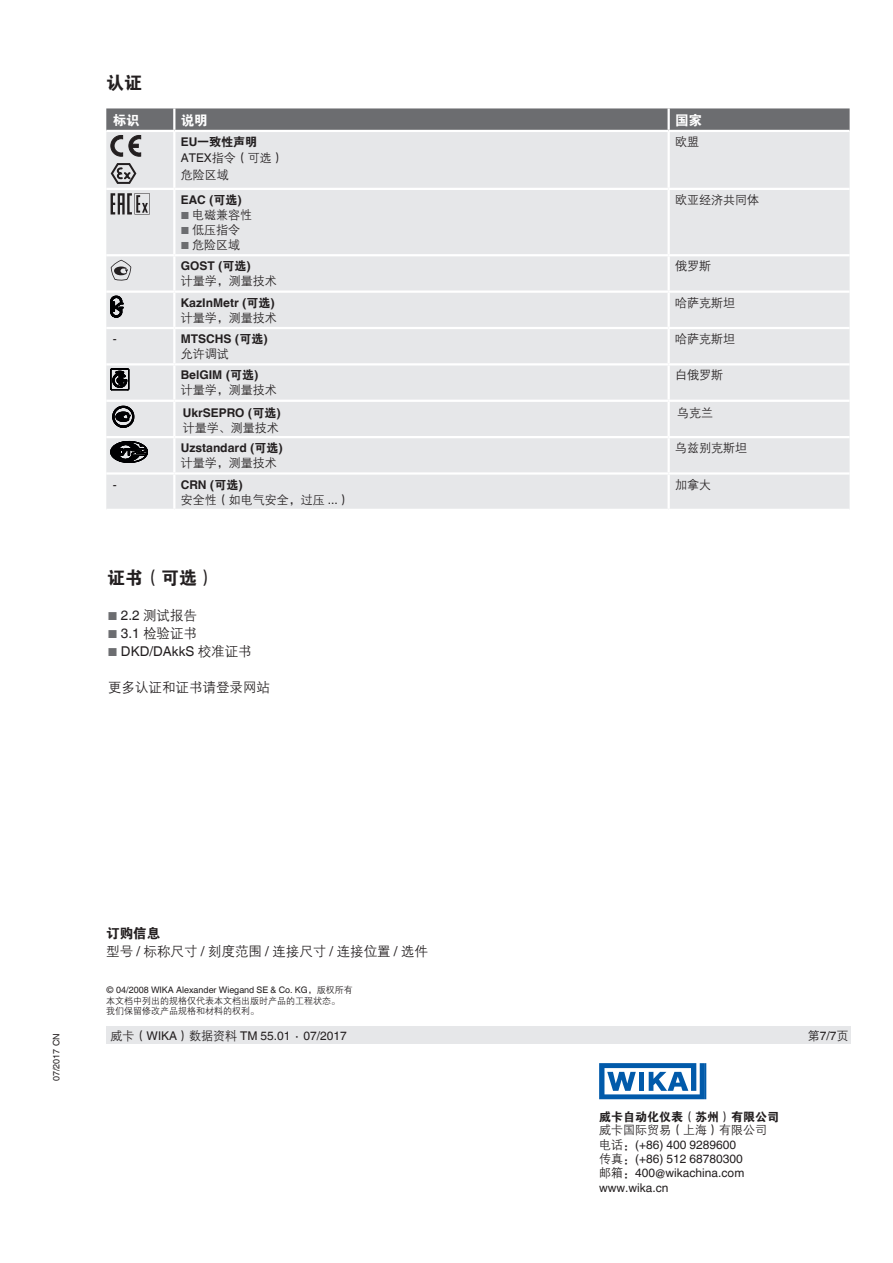
<style>
.page{position:relative;width:893px;height:1263px;background:#fff}
.page>*{position:absolute;margin:0;border:0;box-sizing:border-box;transform-origin:0 0}
.t1{font:18px "FZDHTJW GB1 0";color:#231f20}
.t2{font:13.5px "FZZDXJW GB1 0";color:#231f20}
.t3{font:13.5px "Helvetica World";color:#231f20}
.t4{font:13.5px "FZDHTJW GB1 0";color:#fff}
.t5{font:13.5px "FZDHTJW GB1 0";color:#231f20}
.t6{font:12px/16.5px "FZZDXJW GB1 0";color:#231f20}
.t7{font:12px/14.4px "Helvetica World";color:#231f20}
.t8{font:700 12px "Helvetica World";color:#231f20}
.t9{font:12px "FZDHTJW GB1 0";color:#231f20}
.t10{font:9px "Helvetica World";color:#231f20}
.t11{font:9px/10.5px "FZZDXJW GB1 0";color:#231f20}
.s1{font-family:"Helvetica World";font-weight:700}
.s2{font-family:"Helvetica World"}
.s3{font-family:"FZDHTJW GB1 0";font-weight:400}
.s4{font-family:"Helvetica World";font-size:10.2px;color:#6c6d70}
.s5{font-family:"Helvetica World";font-size:11.55px;color:#6c6d70}
.s6{font-size:11.55px;color:#6c6d70}
.s7{font-family:"FZZDXJW GB1 0"}
</style>
<div class="page">
<div style="left:106px;top:1027px;width:744px;height:17px;background:#e6e7e9"></div>
<div style="left:106px;top:156px;width:744px;height:353px;background:#e6e7e9"></div>
<hr style="left:174px;top:188px;width:495px;height:2px;background:#fff">
<hr style="left:174px;top:254px;width:495px;height:2px;background:#fff">
<hr style="left:174px;top:290px;width:495px;height:3px;background:#fff">
<hr style="left:174px;top:472px;width:495px;height:3px;background:#fff">
<hr style="left:173px;top:293px;width:2px;height:34px;background:#fff">
<hr style="left:667px;top:293px;width:3px;height:34px;background:#fff">
<hr style="left:173px;top:365px;width:2px;height:35px;background:#fff">
<hr style="left:667px;top:365px;width:3px;height:35px;background:#fff">
<hr style="left:174px;top:400px;width:495px;height:2px;background:#fff">
<hr style="left:669px;top:400px;width:181px;height:2px;background:#fff">
<hr style="left:106px;top:400px;width:68px;height:2px;background:#fff">
<hr style="left:106px;top:363px;width:68px;height:2px;background:#fff">
<hr style="left:174px;top:363px;width:495px;height:2px;background:#fff">
<hr style="left:669px;top:363px;width:181px;height:2px;background:#fff">
<hr style="left:106px;top:327px;width:68px;height:2px;background:#fff">
<hr style="left:174px;top:327px;width:495px;height:2px;background:#fff">
<hr style="left:173px;top:329px;width:2px;height:34px;background:#fff">
<hr style="left:669px;top:327px;width:181px;height:2px;background:#fff">
<hr style="left:667px;top:329px;width:3px;height:34px;background:#fff">
<hr style="left:173px;top:402px;width:2px;height:34px;background:#fff">
<hr style="left:667px;top:402px;width:3px;height:34px;background:#fff">
<hr style="left:174px;top:436px;width:495px;height:2px;background:#fff">
<hr style="left:106px;top:188px;width:68px;height:2px;background:#fff">
<hr style="left:106px;top:290px;width:68px;height:3px;background:#fff">
<hr style="left:106px;top:472px;width:68px;height:3px;background:#fff">
<hr style="left:669px;top:188px;width:181px;height:2px;background:#fff">
<hr style="left:669px;top:290px;width:181px;height:3px;background:#fff">
<hr style="left:669px;top:472px;width:181px;height:3px;background:#fff">
<hr style="left:669px;top:254px;width:181px;height:2px;background:#fff">
<hr style="left:669px;top:436px;width:181px;height:2px;background:#fff">
<hr style="left:667px;top:438px;width:3px;height:34px;background:#fff">
<hr style="left:106px;top:254px;width:68px;height:2px;background:#fff">
<hr style="left:106px;top:436px;width:68px;height:2px;background:#fff">
<hr style="left:173px;top:438px;width:2px;height:34px;background:#fff">
<hr style="left:667px;top:132px;width:3px;height:56px;background:#fff">
<hr style="left:173px;top:132px;width:2px;height:56px;background:#fff">
<hr style="left:667px;top:190px;width:3px;height:64px;background:#fff">
<hr style="left:667px;top:256px;width:3px;height:34px;background:#fff">
<hr style="left:667px;top:475px;width:3px;height:34px;background:#fff">
<hr style="left:173px;top:190px;width:2px;height:64px;background:#fff">
<hr style="left:173px;top:256px;width:2px;height:34px;background:#fff">
<hr style="left:173px;top:475px;width:2px;height:34px;background:#fff">
<svg style="left:106px;top:108px;width:744px;height:48px;background:#afb0b2"></svg>
<svg style="left:111px;top:163px;width:26px;height:21px"></svg>
<svg style="left:111px;top:193px;width:39px;height:21px"></svg>
<svg style="left:111px;top:260px;width:20px;height:21px"></svg>
<svg style="left:111px;top:296px;width:12px;height:21px"></svg>
<svg style="left:111px;top:369px;width:18px;height:21px"></svg>
<svg style="left:111px;top:441px;width:37px;height:22px"></svg>
<svg style="left:599px;top:1063px;width:107px;height:36px"></svg>
<svg style="left:113px;top:406px;width:21px;height:21px"></svg>
<h1 class="t1" style="left:106px;top:73px;width:37px">认证</h1>
<p class="t4" style="left:113px;top:112px;width:28px">标识</p>
<p class="t4" style="left:181px;top:112px;width:28px">说明</p>
<p class="t4" style="left:675px;top:112px;width:28px">国家</p>
<p class="t9" style="left:181px;top:135px;width:78px"><span class="s1">EU</span>一致性声明</p>
<p class="t6" style="left:181px;top:150px;width:105px"><span class="s2">ATEX</span>指令（可选）危险区域</p>
<p class="t6" style="left:675px;top:134px;width:25px">欧盟</p>
<p class="t8" style="left:181px;top:193px;width:63px">EAC (<span class="s3">可选</span>)</p>
<p class="t6" style="left:181px;top:207px;width:73px"><span class="s4">■</span> 电磁兼容性</p>
<p class="t6" style="left:181px;top:222px;width:61px"><span class="s4">■</span> 低压指令</p>
<p class="t6" style="left:181px;top:237px;width:61px"><span class="s4">■</span> 危险区域</p>
<p class="t6" style="left:675px;top:192px;width:85px">欧亚经济共同体</p>
<p class="t8" style="left:181px;top:259px;width:72px">GOST (<span class="s3">可选</span>)</p>
<p class="t6" style="left:181px;top:273px;width:97px">计量学，测量技术</p>
<p class="t6" style="left:675px;top:258px;width:37px">俄罗斯</p>
<p class="t8" style="left:181px;top:295px;width:96px">KazInMetr (<span class="s3">可选</span>)</p>
<p class="t6" style="left:181px;top:310px;width:97px">计量学，测量技术</p>
<p class="t6" style="left:675px;top:295px;width:61px">哈萨克斯坦</p>
<p class="t7" style="left:113px;top:332px;width:5px">-</p>
<p class="t8" style="left:181px;top:332px;width:89px">MTSCHS (<span class="s3">可选</span>)</p>
<p class="t6" style="left:181px;top:346px;width:49px">允许调试</p>
<p class="t6" style="left:675px;top:331px;width:61px">哈萨克斯坦</p>
<p class="t8" style="left:181px;top:368px;width:79px">BelGIM (<span class="s3">可选</span>)</p>
<p class="t6" style="left:181px;top:382px;width:97px">计量学，测量技术</p>
<p class="t6" style="left:675px;top:367px;width:49px">白俄罗斯</p>
<p class="t8" style="left:183px;top:406px;width:99px">UkrSEPRO (<span class="s3">可选</span>)</p>
<p class="t6" style="left:183px;top:420px;width:98px">计量学、测量技术</p>
<p class="t6" style="left:677px;top:405px;width:37px">乌克兰</p>
<p class="t8" style="left:181px;top:441px;width:104px">Uzstandard (<span class="s3">可选</span>)</p>
<p class="t6" style="left:181px;top:455px;width:97px">计量学，测量技术</p>
<p class="t6" style="left:675px;top:440px;width:73px">乌兹别克斯坦</p>
<p class="t7" style="left:113px;top:477px;width:5px">-</p>
<p class="t8" style="left:181px;top:477px;width:64px">CRN (<span class="s3">可选</span>)</p>
<p class="t6" style="left:181px;top:492px;width:170px">安全性（如电气安全，过压 <span class="s2">...</span>）</p>
<p class="t6" style="left:675px;top:477px;width:37px">加拿大</p>
<h1 class="t1" style="left:107px;top:568px;width:109px">证书（可选）</h1>
<p class="t2" style="left:108px;top:608px;width:91px"><span class="s5">■</span> <span class="s2">2.2</span> 测试报告</p>
<p class="t2" style="left:108px;top:626px;width:91px"><span class="s5">■</span> <span class="s2">3.1</span> 检验证书</p>
<p class="t3" style="left:108px;top:643px;width:145px"><span class="s6">■</span> DKD/DAkkS <span class="s7">校准证书</span></p>
<p class="t2" style="left:108px;top:680px;width:163px">更多认证和证书请登录网站</p>
<p class="t10" style="left:51px;top:1081px;width:49px;rotate:-90deg">07/2017 CN</p>
<p class="t5" style="left:106px;top:926px;width:55px">订购信息</p>
<p class="t2" style="left:106px;top:944px;width:323px">型号 <span class="s2">/</span> 标称尺寸 <span class="s2">/</span> 刻度范围 <span class="s2">/</span> 连接尺寸 <span class="s2">/</span> 连接位置 <span class="s2">/</span> 选件</p>
<p class="t10" style="left:106px;top:985px;width:248px">© 04/2008 WIKA Alexander Wiegand SE &amp; Co. KG<span class="s7">，版权所有</span></p>
<p class="t11" style="left:106px;top:995px;width:236px">本文档中列出的规格仅代表本文档出版时产品的工程状态。我们保留修改产品规格和材料的权利。</p>
<p class="t7" style="left:111px;top:1028px;width:238px"><span class="s7">威卡（</span>WIKA<span class="s7">）数据资料</span> TM 55.01 ∙ 07/2017</p>
<p class="t7" style="left:808px;top:1028px;width:42px"><span class="s7">第</span>7/7<span class="s7">页</span></p>
<p class="t9" style="left:599px;top:1110px;width:181px">威卡自动化仪表（苏州）有限公司</p>
<p class="t6" style="left:599px;top:1122px;width:169px">威卡国际贸易（上海）有限公司</p>
<p class="t7" style="left:599px;top:1137px;width:147px"><span class="s7">电话：</span>(+86) 400 9289600<span class="s7">传真：</span>(+86) 512 68780300<span class="s7">邮箱：</span>400@wikachina.com www.wika.cn</p>
</div>
